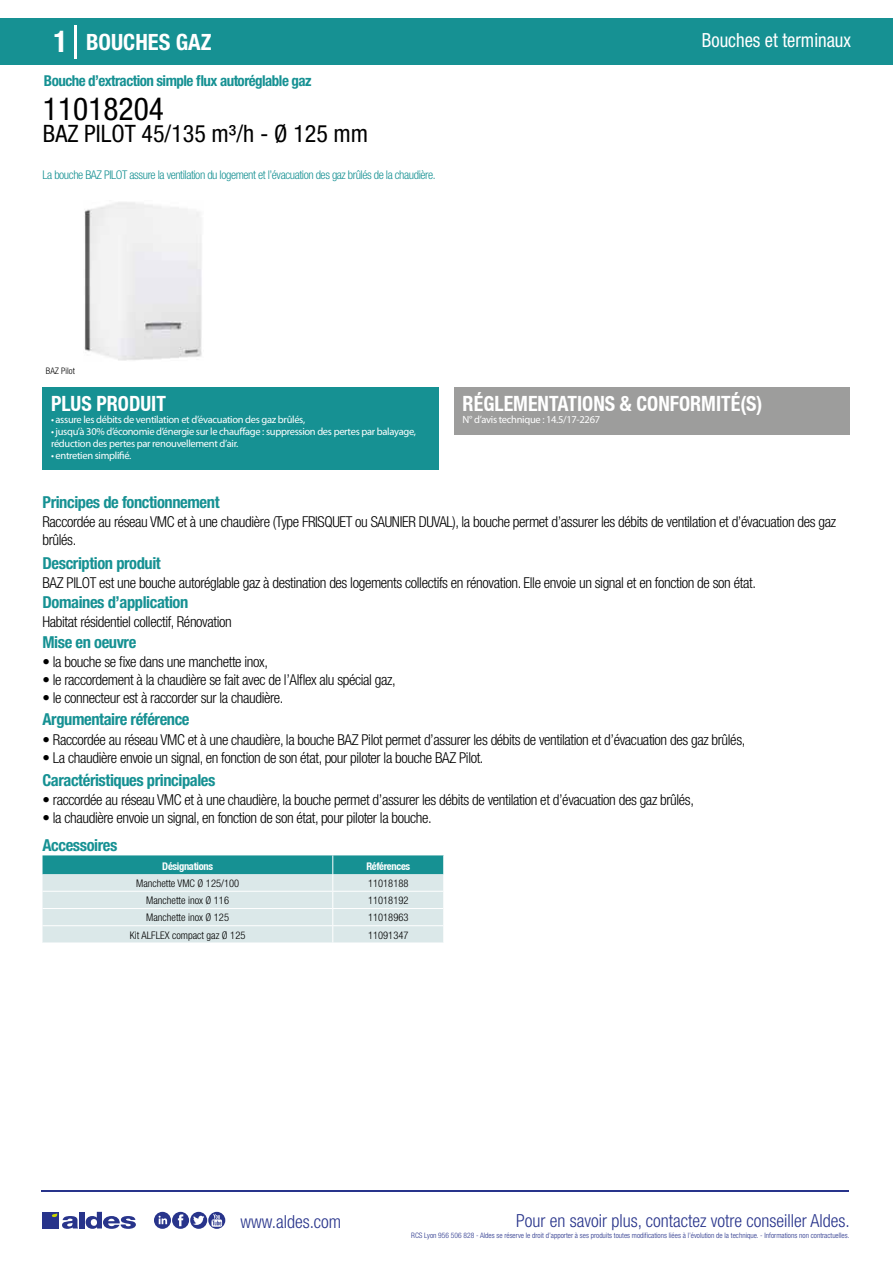
<style>
.page{position:relative;width:893px;height:1263px;background:#fff}
.page>*{position:absolute;margin:0;border:0;box-sizing:border-box;transform-origin:0 0}
.t1{font:condensed 31.5px "Helvetica Neue LT Std";color:#000}
.t2{font:condensed 24px "Helvetica Neue LT Std";color:#000}
.t3{font:700 condensed 22.5px "Helvetica Neue LT Std";color:#fff}
.t4{font:700 condensed 21px "Helvetica Neue";color:#fff;scale:.95 1}
.t5{font:condensed 19.5px "Helvetica Neue LT Std";color:#fff;scale:.95 1}
.t6{font:300 condensed 18px "Helvetica Neue";color:#28348b}
.t7{font:700 condensed 16.5px "Helvetica Neue LT Std";letter-spacing:-.025em;color:#169193}
.t8{font:300 condensed 15px/18px "Helvetica Neue LT Std";letter-spacing:-.025em;color:#000}
.t9{font:700 condensed 15px "Helvetica Neue LT Std";letter-spacing:-.035em;color:#169193}
.t10{font:300 condensed 12px "Helvetica Neue LT Std";letter-spacing:-.035em;color:#169193}
.t11{font:10.5px/12px "Myriad Pro";letter-spacing:-.03em;color:#fff}
.t12{font:300 condensed 10.5px "Helvetica Neue";color:#000}
.t13{font:700 condensed 10.5px "Helvetica Neue";letter-spacing:-.03em;color:#fff}
.t14{font:300 condensed 9px "Helvetica Neue";color:#000}
.t15{font:300 condensed 7.5px "Helvetica Neue";color:#28348b}
.s1{font-size:30px}
</style>
<div class="page">
<div style="left:0;top:18px;width:893px;height:46px;background:#169193"></div>
<div style="left:454px;top:387px;width:396px;height:48px;background:#9d9d9c"></div>
<div style="left:43px;top:387px;width:396px;height:83px;background:#169193"></div>
<hr style="left:74px;top:25px;width:2px;height:33px;background:#fff">
<img style="left:84px;top:202px;width:118px;height:159px">
<svg style="left:43px;top:855px;width:401px;height:88px;background:#b3d6d7"></svg>
<hr style="left:41px;top:1190px;width:808px;height:1px;background:#28348b">
<svg style="left:154px;top:1212px;width:71px;height:17px"></svg>
<div style="left:42px;top:1212px;width:17px;height:16px;background:#28348b"></div>
<div style="left:79px;top:1212px;width:5px;height:16px;background:#28348b"></div>
<svg style="left:86px;top:1212px;width:50px;height:17px"></svg>
<svg style="left:52px;top:1213px;width:26px;height:16px"></svg>
<h3 class="t3" style="left:54px;top:28px;width:160px"><span class="s1">1</span> BOUCHES GAZ</h3>
<h3 class="t5" style="left:702px;top:29px;width:158px">Bouches et terminaux</h3>
<p class="t9" style="left:44px;top:71px;width:269px">Bouche d’extraction simple flux autoréglable gaz</p>
<h1 class="t1" style="left:43px;top:91px;width:122px">11018204</h1>
<h2 class="t2" style="left:43px;top:120px;width:327px">BAZ PILOT 45/135 m³/h - Ø 125 mm</h2>
<p class="t10" style="left:43px;top:167px;width:395px">La bouche BAZ PILOT assure la ventilation du logement et l’évacuation des gaz brûlés de la chaudière.</p>
<p class="t14" style="left:46px;top:365px;width:30px">BAZ Pilot</p>
<h3 class="t4" style="left:51px;top:391px;width:122px">PLUS PRODUIT</h3>
<p class="t11" style="left:51px;top:413px;width:256px">• assure les débits de ventilation et d’évacuation des gaz brûlés,</p>
<p class="t11" style="left:51px;top:425px;width:366px">• jusqu’à 30% d’économie d’énergie sur le chauffage : suppression des pertes par balayage, réduction des pertes par renouvellement d’air.</p>
<p class="t11" style="left:51px;top:449px;width:82px">• entretien simplifié.</p>
<p class="t7" style="left:43px;top:492px;width:179px">Principes de fonctionnement</p>
<h3 class="t4" style="left:463px;top:391px;width:317px">RÉGLEMENTATIONS &amp; CONFORMITÉ(S)</h3>
<p class="t11" style="left:463px;top:413px;width:139px">N° d’avis technique : 14.5/17-2267</p>
<p class="t8" style="left:43px;top:513px;width:795px">Raccordée au réseau VMC et à une chaudière (Type FRISQUET ou SAUNIER DUVAL), la bouche permet d’assurer les débits de ventilation et d’évacuation des gaz brûlés.</p>
<p class="t8" style="left:43px;top:573px;width:715px">BAZ PILOT est une bouche autoréglable gaz à destination des logements collectifs en rénovation. Elle envoie un signal et en fonction de son état.</p>
<p class="t8" style="left:43px;top:613px;width:191px">Habitat résidentiel collectif, Rénovation</p>
<p class="t8" style="left:43px;top:652px;width:227px">• la bouche se fixe dans une manchette inox,</p>
<p class="t8" style="left:43px;top:670px;width:355px">• le raccordement à la chaudière se fait avec de l’Alflex alu spécial gaz,</p>
<p class="t8" style="left:43px;top:688px;width:242px">• le connecteur est à raccorder sur la chaudière.</p>
<p class="t7" style="left:43px;top:553px;width:120px">Description produit</p>
<p class="t7" style="left:43px;top:592px;width:147px">Domaines d’application</p>
<p class="t7" style="left:43px;top:632px;width:95px">Mise en oeuvre</p>
<p class="t7" style="left:43px;top:709px;width:149px">Argumentaire référence</p>
<p class="t8" style="left:43px;top:730px;width:704px">• Raccordée au réseau VMC et à une chaudière, la bouche BAZ Pilot permet d’assurer les débits de ventilation et d’évacuation des gaz brûlés,</p>
<p class="t8" style="left:43px;top:748px;width:443px">• La chaudière envoie un signal, en fonction de son état, pour piloter la bouche BAZ Pilot.</p>
<p class="t7" style="left:43px;top:770px;width:174px">Caractéristiques principales</p>
<p class="t8" style="left:43px;top:791px;width:653px">• raccordée au réseau VMC et à une chaudière, la bouche permet d’assurer les débits de ventilation et d’évacuation des gaz brûlés,</p>
<p class="t8" style="left:43px;top:809px;width:391px">• la chaudière envoie un signal, en fonction de son état, pour piloter la bouche.</p>
<p class="t7" style="left:43px;top:835px;width:76px">Accessoires</p>
<p class="t13" style="left:162px;top:860px;width:52px">Désignations</p>
<p class="t13" style="left:366px;top:860px;width:45px">Références</p>
<p class="t12" style="left:136px;top:877px;width:104px">Manchette VMC Ø 125/100</p>
<p class="t12" style="left:368px;top:877px;width:42px">11018188</p>
<p class="t12" style="left:146px;top:894px;width:84px">Manchette inox Ø 116</p>
<p class="t12" style="left:368px;top:894px;width:42px">11018192</p>
<p class="t12" style="left:146px;top:911px;width:84px">Manchette inox Ø 125</p>
<p class="t12" style="left:368px;top:911px;width:42px">11018963</p>
<p class="t12" style="left:130px;top:929px;width:117px">Kit ALFLEX compact gaz Ø 125</p>
<p class="t12" style="left:368px;top:929px;width:42px">11091347</p>
<p class="t6" style="left:240px;top:1211px;width:102px">www.aldes.com</p>
<p class="t6" style="left:516px;top:1211px;width:335px">Pour en savoir plus, contactez votre conseiller Aldes.</p>
<p class="t15" style="left:411px;top:1230px;width:440px">RCS Lyon 956 506 828 - Aldes se réserve le droit d’apporter à ses produits toutes modifications liées à l’évolution de la technique. - Informations non contractuelles.</p>
</div>
